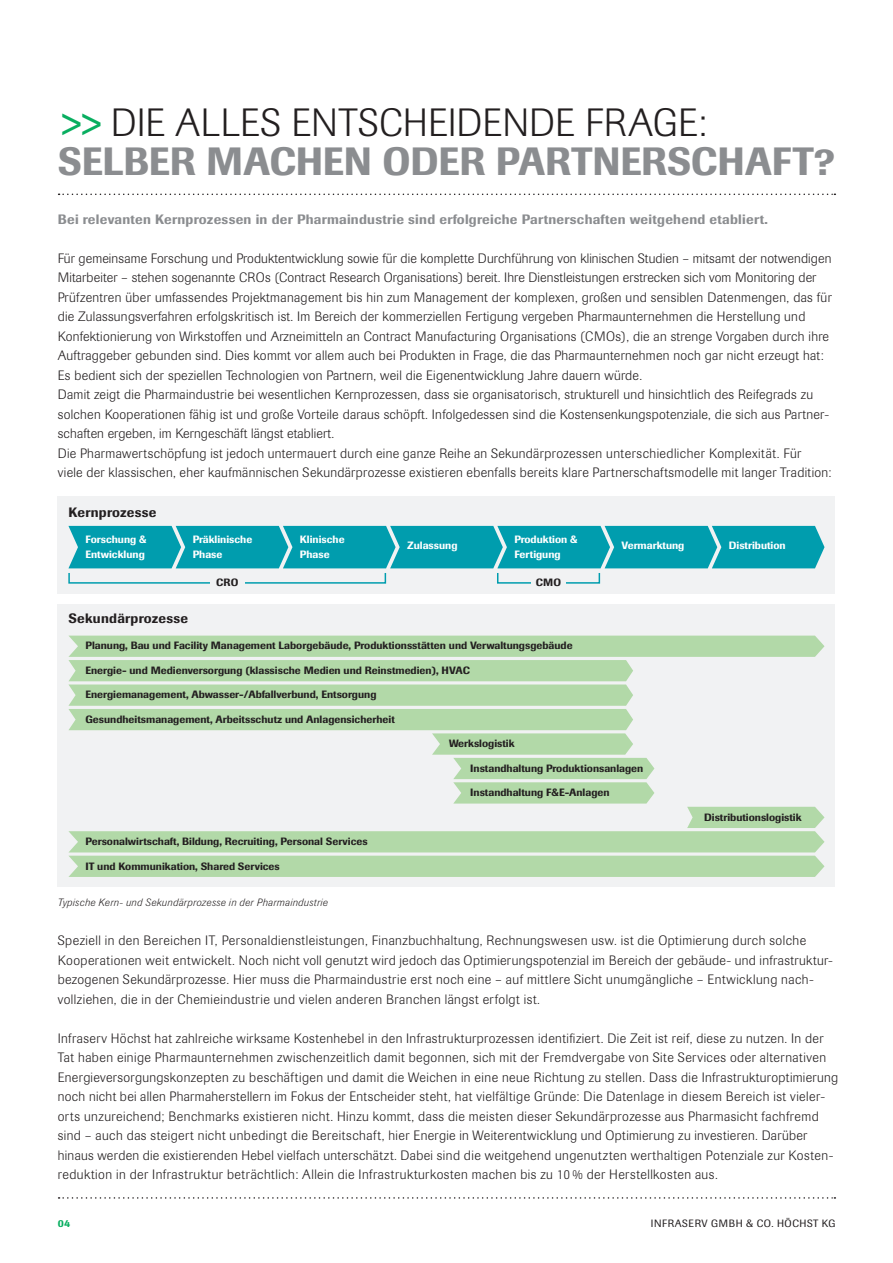
<style>
.page{position:relative;width:893px;height:1263px;background:#fff}
.page>*{position:absolute;margin:0;border:0;box-sizing:border-box;transform-origin:0 0}
.t1{font:500 39px "Imago BQ";color:#8b8d90}
.t2{font:300 39px "Imago BQ";letter-spacing:.015em;color:#231f20}
.t3{font:300 13.5px/19.5px "Imago BQ";letter-spacing:.025em;color:#231f20}
.t4{font:500 13.5px "Imago BQ";letter-spacing:.02em;color:#8b8d90}
.t5{font:500 13.5px "Imago BQ";letter-spacing:.02em;color:#231f20}
.t6{font:500 10.5px "Imago BQ";color:#231f20}
.t7{font:500 10.5px/15px "Imago BQ";color:#fff}
.t8{font:italic 300 10.5px "Imago BQ";letter-spacing:.04em;color:#231f20}
.t9{font:10.5px "Imago BQ";letter-spacing:.05em;color:#231f20}
.t10{font:500 10.5px "Imago BQ";color:#08ae60}
.s1{font-weight:400;color:#08ae60}
</style>
<div class="page">
<svg style="left:59px;top:1197px;width:776px;height:2px"></svg>
<div style="left:58px;top:497px;width:777px;height:97px;background:#f1f2f3"></div>
<div style="left:58px;top:604px;width:777px;height:283px;background:#f1f2f3"></div>
<svg style="left:59px;top:194px;width:776px;height:1px"></svg>
<svg style="left:68px;top:636px;width:756px;height:241px"></svg>
<div style="left:704px;top:813px;width:103px;height:11px;background:#b2d9a8"></div>
<div style="left:68px;top:526px;width:756px;height:42px;background:#009dae"></div>
<div style="left:68px;top:572px;width:318px;height:12px;border:2px solid #009dae"></div>
<div style="left:497px;top:572px;width:103px;height:12px;border:2px solid #009dae"></div>
<div style="left:210px;top:578px;width:34px;height:8px;background:#f1f2f3"></div>
<div style="left:531px;top:578px;width:35px;height:8px;background:#f1f2f3"></div>
<h1 class="t2" style="left:57px;top:101px;width:305px"><span class="s1">&gt;&gt;</span> Die alles entsch</h1>
<h1 class="t2" style="left:428px;top:101px;width:281px">eidende Frage:</h1>
<h1 class="t1" style="left:58px;top:138px;width:779px">Selber machen oder Partnerschaft?</h1>
<p class="t4" style="left:58px;top:211px;width:712px">Bei relevanten Kernprozessen in der Pharmaindustrie sind erfolgreiche Partnerschaften weitgehend etabliert.</p>
<p class="t3" style="left:58px;top:248px;width:776px">Für gemeinsame Forschung und Produktentwicklung sowie für die komplette Durchführung von klinischen Studien – mitsamt der notwendigen Mitarbeiter – stehen sogenannte CROs (Contract Research Organisations) bereit. Ihre Dienstleistungen erstrecken sich vom Monitoring der Prüfzentren über umfassendes Projektmanagement bis hin zum Management der komplexen, großen und sensiblen Datenmengen, das für die Zulassungsverfahren erfolgskritisch ist. Im Bereich der kommerziellen Fertigung vergeben Pharmaunternehmen die Herstellung und Konfektionierung von Wirkstoffen und Arzneimitteln an Contract Manufacturing Organisations (CMOs), die an strenge Vorgaben durch ihre Auftraggeber gebunden sind. Dies kommt vor allem auch bei Produkten in Frage, die das Pharmaunternehmen noch gar nicht erzeugt hat:<br>Es bedient sich der speziellen Technologien von Partnern, weil die Eigenentwicklung Jahre dauern würde.<br>Damit zeigt die Pharmaindustrie bei wesentlichen Kernprozessen, dass sie organisatorisch, strukturell und hinsichtlich des Reifegrads zu solchen Kooperationen fähig ist und große Vorteile daraus schöpft. Infolgedessen sind die Kostensenkungspotenziale, die sich aus Partner&shy;schaften ergeben, im Kerngeschäft längst etabliert.<br>Die Pharmawertschöpfung ist jedoch untermauert durch eine ganze Reihe an Sekundärprozessen unterschiedlicher Komplexität. Für<br>viele der klassischen, eher kaufmännischen Sekundärprozesse existieren ebenfalls bereits klare Partnerschaftsmodelle mit langer Tradition:</p>
<p class="t5" style="left:68px;top:504px;width:90px">Kernprozesse</p>
<p class="t7" style="left:85px;top:532px;width:63px">Forschung &amp;<br>Entwicklung</p>
<p class="t7" style="left:193px;top:532px;width:61px">Präklinische<br>Phase</p>
<p class="t7" style="left:300px;top:532px;width:46px">Klinische<br>Phase</p>
<p class="t7" style="left:407px;top:538px;width:52px">Zulassung</p>
<p class="t7" style="left:514px;top:532px;width:65px">Produktion &amp;<br>Fertigung</p>
<p class="t7" style="left:622px;top:538px;width:64px">Vermarktung</p>
<p class="t7" style="left:729px;top:538px;width:58px">Distribution</p>
<p class="t6" style="left:216px;top:576px;width:9px">CRO</p>
<p class="t6" style="left:536px;top:576px;width:26px">CMO</p>
<p class="t5" style="left:68px;top:610px;width:121px">Sekundärprozesse</p>
<p class="t6" style="left:85px;top:639px;width:489px">Planung, Bau und Facility Management Laborgebäude, Produktionsstätten und Verwaltungsgebäude</p>
<p class="t6" style="left:85px;top:664px;width:372px">Energie- und Medienversorgung (klassische Medien und Reinstmedien), HVAC</p>
<p class="t6" style="left:85px;top:688px;width:292px">Energiemanagement, Abwasser-/Abfallverbund, Entsorgung</p>
<p class="t6" style="left:85px;top:713px;width:311px">Gesundheitsmanagement, Arbeitsschutz und Anlagensicherheit</p>
<p class="t6" style="left:449px;top:737px;width:67px">Werkslogistik</p>
<p class="t6" style="left:470px;top:762px;width:175px">Instandhaltung Produktionsanlagen</p>
<p class="t6" style="left:470px;top:786px;width:141px">Instandhaltung F&amp;E-Anlagen</p>
<p class="t6" style="left:85px;top:835px;width:284px">Personalwirtschaft, Bildung, Recruiting, Personal Services</p>
<p class="t6" style="left:85px;top:859px;width:196px">IT und Kommunikation, Shared Services</p>
<p class="t8" style="left:58px;top:896px;width:271px">Typische Kern- und Sekundärprozesse in der Pharmaindustrie</p>
<p class="t6" style="left:704px;top:810px;width:99px">Distributionslogistik</p>
<p class="t3" style="left:58px;top:931px;width:777px">Speziell in den Bereichen IT, Personaldienstleistungen, Finanzbuchhaltung, Rechnungswesen usw. ist die Optimierung durch solche Kooperationen weit entwickelt. Noch nicht voll genutzt wird jedoch das Optimierungspotenzial im Bereich der gebäude- und infrastruktur&shy;bezogenen Sekundärprozesse. Hier muss die Pharmaindustrie erst noch eine – auf mittlere Sicht unumgängliche – Entwicklung nach&shy;vollziehen, die in der Chemieindustrie und vielen anderen Branchen längst erfolgt ist.</p>
<p class="t3" style="left:58px;top:1028px;width:782px">Infraserv Höchst hat zahlreiche wirksame Kostenhebel in den Infrastrukturprozessen identifiziert. Die Zeit ist reif, diese zu nutzen. In der Tat haben einige Pharmaunternehmen zwischenzeitlich damit begonnen, sich mit der Fremdvergabe von Site Services oder alternativen Energieversorgungskonzepten zu beschäftigen und damit die Weichen in eine neue Richtung zu stellen. Dass die Infrastrukturoptimierung noch nicht bei allen Pharmaherstellern im Fokus der Entscheider steht, hat vielfältige Gründe: Die Datenlage in diesem Bereich ist vieler&shy;orts unzureichend; Benchmarks existieren nicht. Hinzu kommt, dass die meisten dieser Sekundärprozesse aus Pharmasicht fachfremd sind – auch das steigert nicht unbedingt die Bereitschaft, hier Energie in Weiterentwicklung und Optimierung zu investieren. Darüber hinaus werden die existierenden Hebel vielfach unterschätzt. Dabei sind die weitgehend ungenutzten werthaltigen Potenziale zur Kosten&shy;reduktion in der Infrastruktur beträchtlich: Allein die Infrastrukturkosten machen bis zu 10 % der Herstellkosten aus.</p>
<p class="t10" style="left:58px;top:1217px;width:14px">04</p>
<p class="t9" style="left:651px;top:1217px;width:186px">INFRASERV GMBH &amp; CO. HÖCHST KG</p>
</div>
